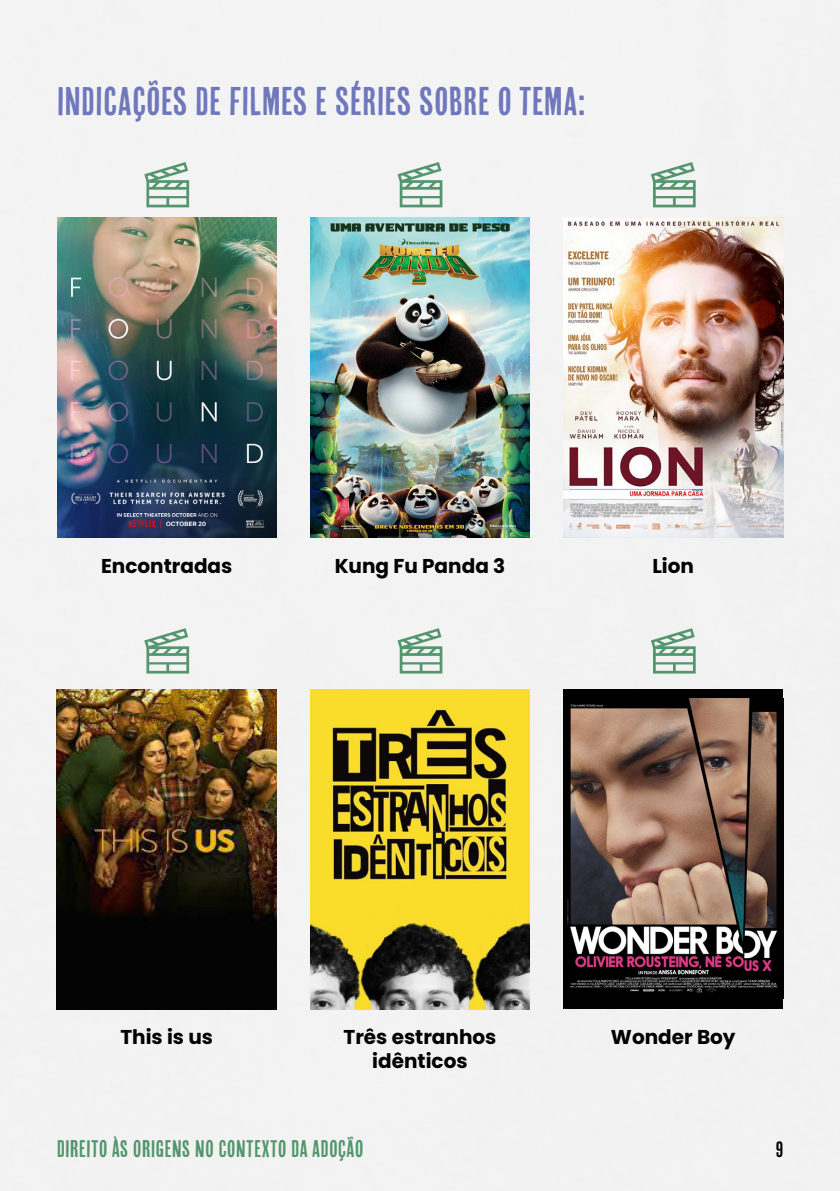
<style>
.page{position:relative;width:840px;height:1191px;background:#fff}
.page>*{position:absolute;margin:0;border:0;box-sizing:border-box;transform-origin:0 0}
.t1{font:40px "Cheap Pine Sans";color:#6f77bd}
.t2{font:24px "Cheap Pine Sans";color:#53966e}
.t3{font:22px "Cheap Pine Sans";color:#000}
.t4{font:700 20px/24px "Poppins";color:#000;text-align:center}
</style>
<div class="page">
<div style="left:0;top:0;width:839px;height:1191px;background:#f3f3f3"></div>
<img style="left:57px;top:218px;width:219px;height:319px">
<img style="left:57px;top:689px;width:219px;height:320px">
<img style="left:310px;top:218px;width:219px;height:319px">
<img style="left:310px;top:689px;width:219px;height:320px">
<img style="left:563px;top:218px;width:219px;height:319px">
<div style="left:563px;top:689px;width:219px;height:320px;background:#000"></div>
<img style="left:567px;top:699px;width:211px;height:294px">
<svg style="left:144px;top:162px;width:45px;height:45px"></svg>
<svg style="left:144px;top:628px;width:45px;height:45px"></svg>
<svg style="left:397px;top:162px;width:45px;height:45px"></svg>
<svg style="left:397px;top:628px;width:45px;height:45px"></svg>
<svg style="left:650px;top:162px;width:45px;height:45px"></svg>
<svg style="left:650px;top:628px;width:45px;height:45px"></svg>
<h1 class="t1" style="left:57px;top:79px;width:530px">INDICAÇÕES DE FILMES E SÉRIES SOBRE O TEMA:</h1>
<p class="t4" style="left:101px;top:554px;width:133px">Encontradas</p>
<p class="t4" style="left:334px;top:554px;width:172px">Kung Fu Panda 3</p>
<p class="t4" style="left:652px;top:554px;width:43px">Lion</p>
<p class="t4" style="left:120px;top:1025px;width:94px">This is us</p>
<p class="t4" style="left:343px;top:1025px;width:154px">Três estranhos idênticos</p>
<p class="t4" style="left:610px;top:1025px;width:126px">Wonder Boy</p>
<p class="t2" style="left:57px;top:1136px;width:308px">DIREITO ÀS ORIGENS NO CONTEXTO DA ADOÇÃO</p>
<p class="t3" style="left:775px;top:1137px;width:9px">9</p>
</div>
